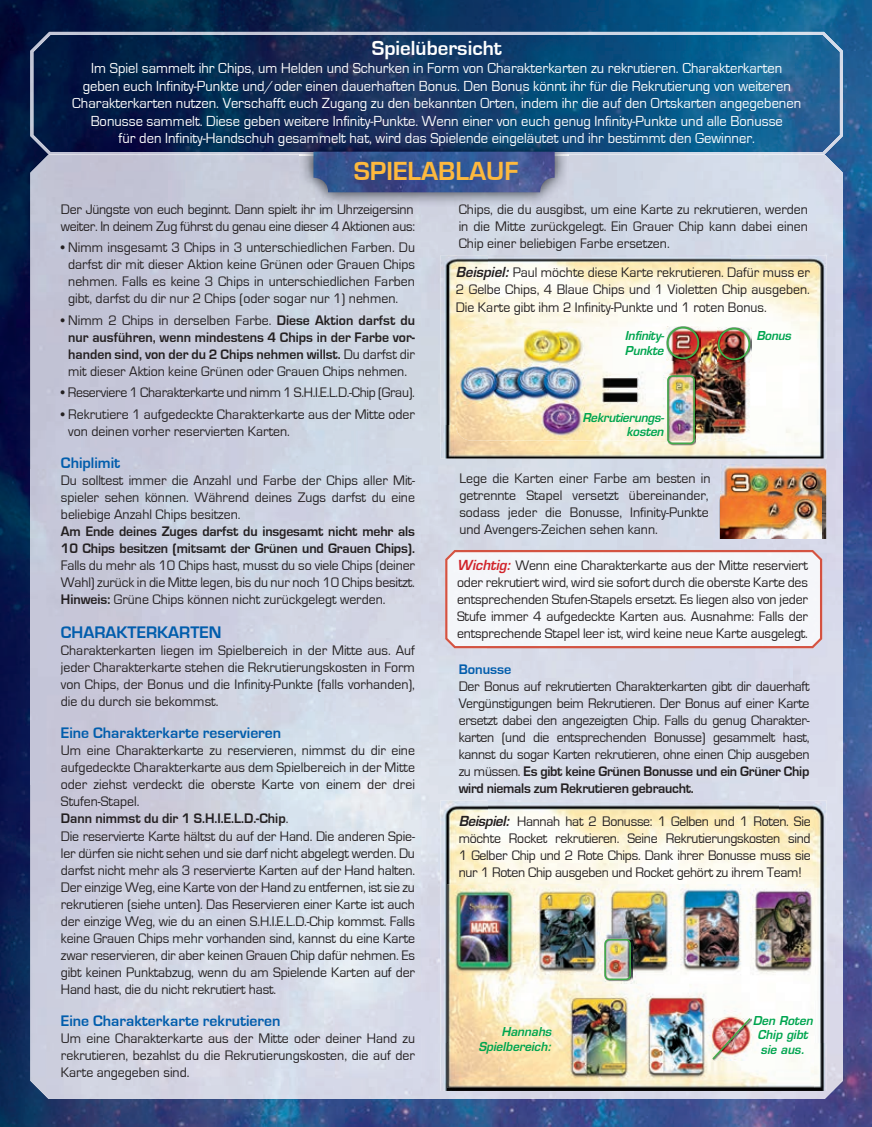
<style>
.page{position:relative;width:872px;height:1127px;background:#fff}
.page>*{position:absolute;margin:0;border:0;box-sizing:border-box;transform-origin:0 0}
.t1{font:700 27px "Eurostile";color:#fdb93e}
.t2{font:700 21px "Eurostile";color:#fff}
.t3{font:700 17.25px "Eurostile";color:#015dac}
.t4{font:700 15.75px "Eurostile";color:#015dac}
.t5{font:15px/17.7px "Eurostile";color:#fff;text-align:center}
.t6{font:14.25px/17.1px "Eurostile";letter-spacing:-.01em;color:#231f20;text-align:justify}
.t7{font:700 14.25px/17.1px "Eurostile";letter-spacing:-.01em;color:#231f20;text-align:center}
.t8{font:700 14.25px "Eurostile";color:#015dac}
.t9{font:italic 600 12px/14.4px "Eurostile LT Std";letter-spacing:-.005em;color:#00a54f;text-align:right}
.s1{font-weight:400}
.s2{font-weight:700}
.s3{font-family:"Eurostile LT Std";font-weight:600;font-style:italic;font-size:13.5px}
.s4{font-family:"Eurostile LT Std";font-weight:600;font-style:italic;font-size:13.5px;color:#d1232a}
</style>
<div class="page">
<img style="left:0;top:0;width:872px;height:1127px">
<img style="left:30px;top:155px;width:305px;height:944px">
<img style="left:335px;top:206px;width:152px;height:893px">
<div style="left:487px;top:155px;width:356px;height:104px;background:#d2d9e7"></div>
<div style="left:793px;top:259px;width:50px;height:840px;background:#d9daea"></div>
<div style="left:487px;top:458px;width:254px;height:92px;background:#d3dae7"></div>
<img style="left:741px;top:458px;width:52px;height:6px">
<img style="left:741px;top:539px;width:52px;height:11px">
<img style="left:487px;top:648px;width:306px;height:152px">
<div style="left:487px;top:1091px;width:306px;height:8px;background:#d7d8e8"></div>
<img style="left:721px;top:464px;width:105px;height:75px">
<img style="left:715px;top:491px;width:106px;height:48px">
<img style="left:440px;top:1043px;width:386px;height:48px">
<img style="left:440px;top:800px;width:48px;height:243px">
<img style="left:779px;top:800px;width:47px;height:243px">
<img style="left:488px;top:800px;width:291px;height:84px">
<img style="left:440px;top:425px;width:386px;height:33px">
<img style="left:440px;top:255px;width:48px;height:170px">
<img style="left:730px;top:255px;width:96px;height:170px">
<img style="left:488px;top:255px;width:242px;height:72px">
<img style="left:30px;top:32px;width:813px;height:123px">
<img style="left:49px;top:155px;width:775px;height:1px">
<img style="left:299px;top:137px;width:270px;height:69px">
<img style="left:299px;top:155px;width:270px;height:1px">
<img style="left:313px;top:152px;width:241px;height:40px">
<img style="left:447px;top:884px;width:367px;height:204px">
<img style="left:753px;top:1016px;width:60px;height:9px">
<img style="left:604px;top:939px;width:28px;height:42px">
<div style="left:604px;top:939px;width:27px;height:41px;border:2px solid #40ae49;border-radius:4px"></div>
<img style="left:456px;top:327px;width:310px;height:113px">
<img style="left:667px;top:327px;width:33px;height:33px">
<div style="left:666px;top:327px;width:33px;height:32px;border:2px solid #40ae49;border-radius:50%"></div>
<img style="left:718px;top:328px;width:33px;height:33px">
<div style="left:717px;top:328px;width:33px;height:32px;border:2px solid #40ae49;border-radius:50%"></div>
<img style="left:667px;top:375px;width:29px;height:70px">
<div style="left:667px;top:375px;width:28px;height:69px;border:2px solid #40ae49;border-radius:4px"></div>
<div style="left:445px;top:550px;width:377px;height:98px;background:#f4f6f9"></div>
<img style="left:711px;top:1016px;width:41px;height:45px">
<h2 class="t2" style="left:372px;top:37px;width:131px">Spielübersicht</h2>
<p class="t5" style="left:72px;top:59px;width:730px">Im Spiel sammelt ihr Chips, um Helden und Schurken in Form von Charakterkarten zu rekrutieren. Charakterkarten geben euch Infinity-Punkte und/oder einen dauerhaften Bonus. Den Bonus könnt ihr für die Rekrutierung von weiteren Charakterkarten nutzen. Verschafft euch Zugang zu den bekannten Orten, indem ihr die auf den Ortskarten angegebenen Bonusse sammelt. Diese geben weitere Infinity-Punkte. Wenn einer von euch genug Infinity-Punkte und alle Bonusse<br>für den Infinity-Handschuh gesammelt hat, wird das Spielende eingeläutet und ihr bestimmt den Gewinner.</p>
<h1 class="t1" style="left:354px;top:156px;width:166px">SPIELABLAUF</h1>
<p class="t6" style="left:61px;top:201px;width:355px">Der Jüngste von euch beginnt. Dann spielt ihr im Uhrzeigersinn weiter. In deinem Zug führst du genau eine dieser 4 Aktionen aus:</p>
<p class="t6" style="left:68px;top:239px;width:348px;text-indent:-7px">• Nimm insgesamt 3 Chips in 3 unterschiedlichen Farben. Du darfst dir mit dieser Aktion keine Grünen oder Grauen Chips nehmen. Falls es keine 3 Chips in unterschiedlichen Farben gibt, darfst du dir nur 2 Chips (oder sogar nur 1) nehmen.</p>
<p class="t7" style="left:61px;top:312px;width:355px"><span class="s1">• Nimm 2 Chips in derselben Farbe.</span> Diese Aktion darfst du nur ausführen, wenn mindestens 4 Chips in der Farbe vor&shy;handen sind, von der du 2 Chips nehmen willst. <span class="s1">Du darfst dir mit dieser Aktion keine Grünen oder Grauen Chips nehmen.</span></p>
<p class="t6" style="left:61px;top:384px;width:355px">• Reserviere 1 Charakterkarte und nimm 1 S.H.I.E.L.D.-Chip (Grau).</p>
<p class="t6" style="left:68px;top:406px;width:348px;text-indent:-7px">• Rekrutiere 1 aufgedeckte Charakterkarte aus der Mitte oder von deinen vorher reservierten Karten.</p>
<p class="t4" style="left:61px;top:454px;width:61px">Chiplimit</p>
<p class="t6" style="left:61px;top:472px;width:356px">Du solltest immer die Anzahl und Farbe der Chips aller Mit&shy;spieler sehen können. Während deines Zugs darfst du eine beliebige Anzahl Chips besitzen.</p>
<p class="t7" style="left:61px;top:523px;width:355px;text-align:left">Am Ende deines Zuges darfst du insgesamt nicht mehr als<br>10 Chips besitzen (mitsamt der Grünen und Grauen Chips).</p>
<p class="t6" style="left:61px;top:557px;width:355px">Falls du mehr als 10 Chips hast, musst du so viele Chips (deiner Wahl) zurück in die Mitte legen, bis du nur noch 10 Chips besitzt.<br><span class="s2">Hinweis:</span> Grüne Chips können nicht zurückgelegt werden.</p>
<p class="t3" style="left:61px;top:623px;width:162px">CHARAKTERKARTEN</p>
<p class="t6" style="left:61px;top:642px;width:355px">Charakterkarten liegen im Spielbereich in der Mitte aus. Auf jeder Charakterkarte stehen die Rekrutierungskosten in Form von Chips, der Bonus und die Infinity-Punkte (falls vorhanden), die du durch sie bekommst.</p>
<p class="t4" style="left:61px;top:724px;width:222px">Eine Charakterkarte reservieren</p>
<p class="t6" style="left:61px;top:742px;width:356px;text-align:left">Um eine Charakterkarte zu reservieren, nimmst du dir eine aufgedeckte Charakterkarte aus dem Spielbereich in der Mitte oder ziehst verdeckt die oberste Karte von einem der drei Stufen-Stapel.<br><span class="s2">Dann nimmst du dir 1 S.H.I.E.L.D.-Chip</span>.<br>Die reservierte Karte hältst du auf der Hand. Die anderen Spie&shy;ler dürfen sie nicht sehen und sie darf nicht abgelegt werden. Du darfst nicht mehr als 3 reservierte Karten auf der Hand halten.<br>Der einzige Weg, eine Karte von der Hand zu entfernen, ist sie zu rekrutieren (siehe unten). Das Reservieren einer Karte ist auch der einzige Weg, wie du an einen S.H.I.E.L.D.-Chip kommst. Falls keine Grauen Chips mehr vorhanden sind, kannst du eine Karte zwar reservieren, dir aber keinen Grauen Chip dafür nehmen. Es gibt keinen Punktabzug, wenn du am Spielende Karten auf der Hand hast, die du nicht rekrutiert hast.</p>
<p class="t4" style="left:61px;top:1012px;width:221px">Eine Charakterkarte rekrutieren</p>
<p class="t6" style="left:61px;top:1030px;width:355px">Um eine Charakterkarte aus der Mitte oder deiner Hand zu re kru tieren, bezahlst du die Rekrutierungskosten, die auf der Karte angegeben sind.</p>
<p class="t6" style="left:459px;top:201px;width:351px">Chips, die du ausgibst, um eine Karte zu rekrutieren, werden in die Mitte zurückgelegt. Ein Grauer Chip kann dabei einen Chip einer beliebigen Farbe ersetzen.</p>
<p class="t6" style="left:456px;top:264px;width:355px"><span class="s3">Beispiel:</span> Paul möchte diese Karte rekrutieren. Dafür muss er 2 Gelbe Chips, 4 Blaue Chips und 1 Violetten Chip ausgeben.<br>Die Karte gibt ihm 2 Infinity-Punkte und 1 roten Bonus.</p>
<p class="t9" style="left:625px;top:329px;width:41px;text-align:left">Infinity-<br>Punkte</p>
<p class="t9" style="left:756px;top:329px;width:36px">Bonus</p>
<p class="t9" style="left:582px;top:410px;width:83px">Rekrutierungs&shy;kosten</p>
<p class="t6" style="left:459px;top:470px;width:253px;text-align:left">Lege die Karten einer Farbe am besten in getrennte Stapel versetzt übereinander, sodass jeder die Bonusse, Infinity-Punkte und Avengers-Zeichen sehen kann.</p>
<p class="t6" style="left:457px;top:557px;width:352px"><span class="s4">Wichtig:</span> Wenn eine Charakterkarte aus der Mitte reserviert oder rekrutiert wird, wird sie sofort durch die oberste Karte des entsprechenden Stufen-Stapels ersetzt. Es liegen also von jeder Stufe immer 4 aufgedeckte Karten aus. Ausnahme: Falls der entsprechende Stapel leer ist, wird keine neue Karte ausgelegt.</p>
<p class="t8" style="left:459px;top:661px;width:54px">Bonusse</p>
<p class="t6" style="left:459px;top:678px;width:352px">Der Bonus auf rekrutierten Charakterkarten gibt dir dauerhaft Vergünstigungen beim Rekrutieren. Der Bonus auf einer Karte ersetzt dabei den angezeigten Chip. Falls du genug Charakter&shy;karten (und die entsprechenden Bonusse) gesammelt hast, kannst du sogar Karten rekrutieren, ohne einen Chip ausgeben zu müssen. <span class="s2">Es gibt keine Grünen Bonusse und ein Grüner Chip wird niemals zum Rekrutieren gebraucht.</span></p>
<p class="t6" style="left:459px;top:813px;width:353px"><span class="s3">Beispiel:</span> Hannah hat 2 Bonusse: 1 Gelben und 1 Roten. Sie möchte Rocket rekrutieren. Seine Rekrutierungskosten sind 1 Gelber Chip und 2 Rote Chips. Dank ihrer Bonusse muss sie nur 1 Roten Chip ausgeben und Rocket gehört zu ihrem Team!</p>
<p class="t9" style="left:478px;top:1025px;width:75px">Hannahs<br>Spielbereich:</p>
<p class="t9" style="left:752px;top:1013px;width:62px;text-align:center">Den Roten<br>Chip gibt sie aus.</p>
</div>
